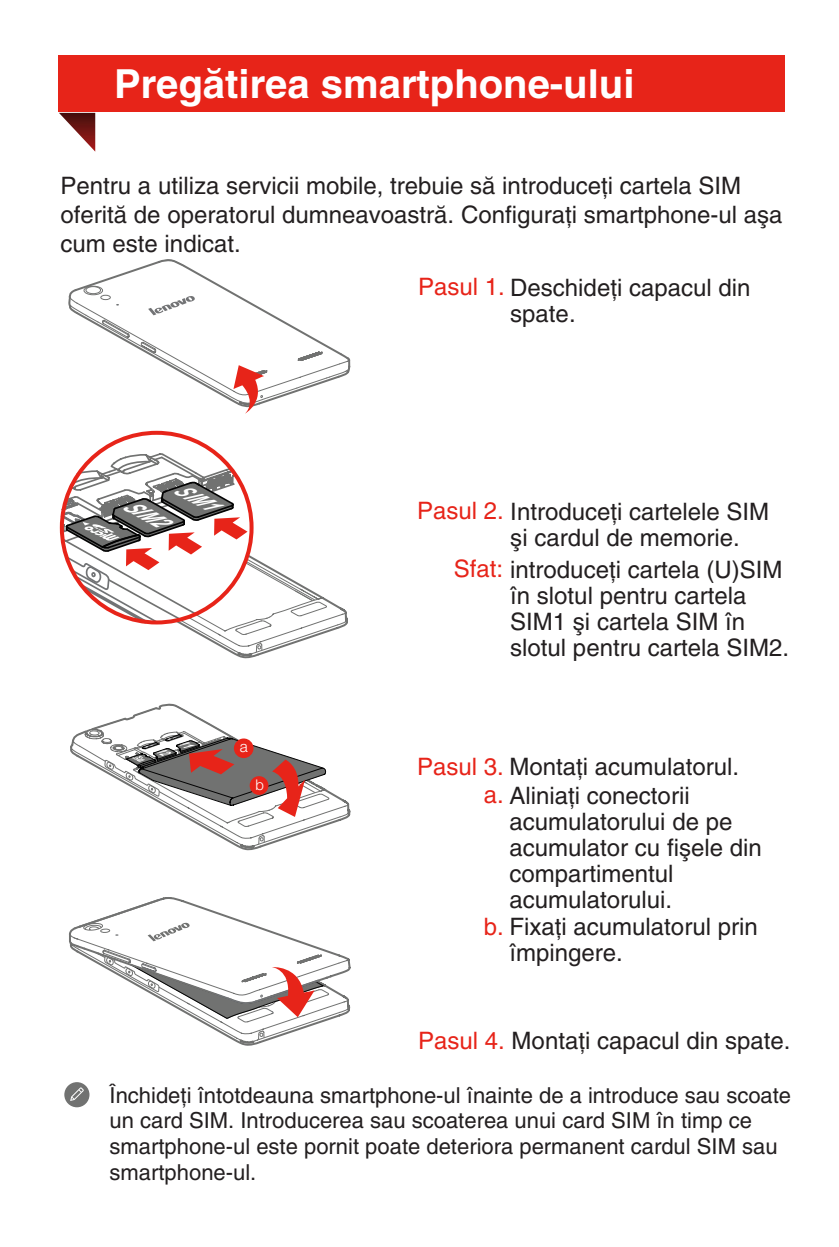
<style>
.page{position:relative;width:839px;height:1247px;background:#fff}
.page>*{position:absolute;margin:0;border:0;box-sizing:border-box;transform-origin:0 0}
.t1{font:700 40px "Helvetica CE";color:#fff}
.t2{font:24px/26px "Helvetica CE";color:#231f20}
.t3{font:22px/25.6px "Helvetica CE";color:#231f20}
.t4{font:italic 700 18.8px "Arial";color:#fff}
.t5{font:italic 700 18px "Arial";color:#fff}
.t6{font:300 15.6px "Helvetica Neue LT Std";color:#fff}
.t7{font:300 14.8px "Helvetica Neue LT Std";color:#fff}
.s1{color:#e72419}
</style>
<div class="page">
<div style="left:64px;top:1082px;width:25px;height:25px;background:#717271;border-radius:50%"></div>
<svg style="left:70px;top:1087px;width:14px;height:14px"></svg>
<svg style="left:59px;top:113px;width:36px;height:39px"></svg>
<div style="left:58px;top:55px;width:726px;height:57px;background:#e72419"></div>
<svg style="left:70px;top:703px;width:281px;height:148px"></svg>
<div style="left:234px;top:738px;width:19px;height:20px;background:#e72419;border-radius:50%"></div>
<div style="left:250px;top:776px;width:18px;height:19px;background:#e72419;border-radius:50%"></div>
<svg style="left:69px;top:897px;width:281px;height:149px"></svg>
<svg style="left:61px;top:432px;width:190px;height:190px"></svg>
<svg style="left:59px;top:452px;width:289px;height:207px"></svg>
<svg style="left:68px;top:259px;width:283px;height:155px"></svg>
<h1 class="t1" style="left:114px;top:61px;width:522px">Pregătirea smartphone-ului</h1>
<p class="t2" style="left:61px;top:171px;width:723px;line-height:28.8px">Pentru a utiliza servicii mobile, trebuie să introduceţi cartela SIM oferită de operatorul dumneavoastră. Configuraţi smartphone-ul aşa cum este indicat.</p>
<p class="t2" style="left:418px;top:274px;width:334px"><span class="s1">Pasul 1.</span> Deschideţi capacul din</p>
<p class="t5" style="left:180px;top:476px;width:43px;rotate:28deg">SIM1</p>
<p class="t4" style="left:129px;top:491px;width:44px;rotate:29deg">SIM2</p>
<p class="t6" style="left:240px;top:737px;width:9px">a</p>
<p class="t7" style="left:255px;top:776px;width:10px">b</p>
<p class="t2" style="left:510px;top:300px;width:67px">spate.</p>
<p class="t2" style="left:417px;top:498px;width:353px"><span class="s1">Pasul 2.</span> Introduceţi cartelele SIM</p>
<p class="t2" style="left:510px;top:525px;width:231px">şi cardul de memorie.</p>
<p class="t2" style="left:454px;top:556px;width:330px"><span class="s1">Sfat:</span> introduceţi cartela (U)SIM</p>
<p class="t2" style="left:510px;top:582px;width:280px">în slotul pentru cartela<br>SIM1 şi cartela SIM în slotul pentru cartela SIM2.</p>
<p class="t2" style="left:484px;top:752px;width:256px;line-height:28.4px;text-indent:-67px"><span class="s1">Pasul 3.</span> Montaţi acumulatorul. <span class="s1">a.</span> Aliniaţi conectorii</p>
<p class="t2" style="left:509px;top:808px;width:254px">acumulatorului de pe acumulator cu fişele din compartimentul acumulatorului.</p>
<p class="t2" style="left:509px;top:940px;width:115px">împingere.</p>
<p class="t2" style="left:484px;top:914px;width:275px"><span class="s1">b.</span> Fixaţi acumulatorul prin</p>
<p class="t2" style="left:418px;top:1027px;width:374px"><span class="s1">Pasul 4.</span> Montaţi capacul din spate.</p>
<p class="t3" style="left:110px;top:1082px;width:683px">Închideţi întotdeauna smartphone-ul înainte de a introduce sau scoate un card SIM. Introducerea sau scoaterea unui card SIM în timp ce smartphone-ul este pornit poate deteriora permanent cardul SIM sau smartphone-ul.</p>
</div>
